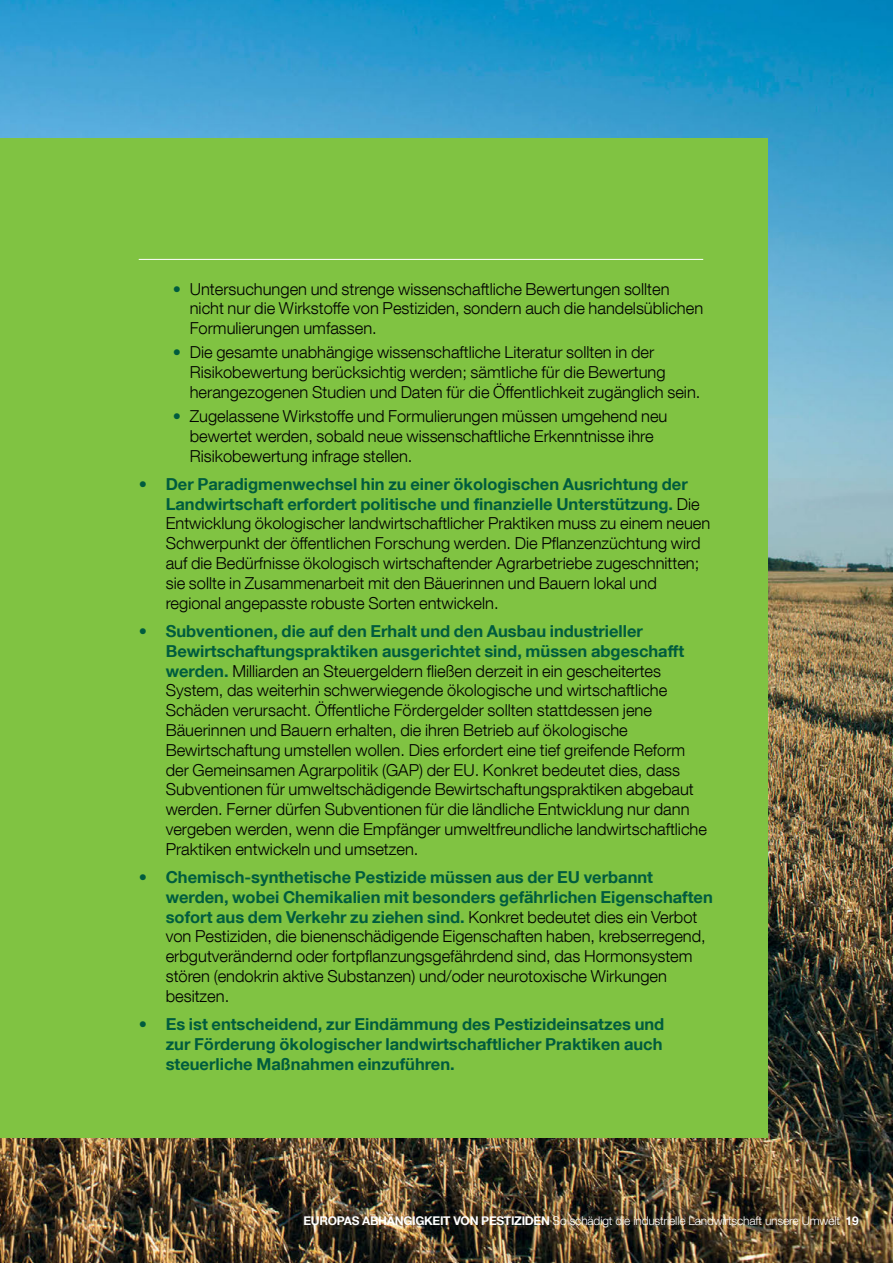
<style>
.page{position:relative;width:893px;height:1263px;background:#fff}
.page>*{position:absolute;margin:0;border:0;box-sizing:border-box;transform-origin:0 0}
.t1{font:300 16.5px/19.8px "Helvetica Neue LT Com";color:#000}
.t2{font:700 16.5px/19.8px "Helvetica Neue LT Com";color:#005c3e;text-align:justify}
.t3{font:300 12px "Helvetica Neue LT Com";letter-spacing:-.015em;color:#fff}
.s1{color:#005c3e}
.s2{font-weight:700;color:#005c3e}
.s3{font-weight:300}
.s4{font-weight:700}
</style>
<div class="page">
<img style="left:0;top:0;width:893px;height:1263px">
<div style="left:0;top:138px;width:767px;height:999px;background:#80c342"></div>
<hr style="left:139px;top:259px;width:564px;height:1px;background:#fff">
<p class="t1" style="left:190px;top:278px;width:515px;text-indent:-17px"><span class="s1">•</span> Untersuchungen und strenge wissenschaftliche Bewertungen sollten nicht nur die Wirkstoffe von Pestiziden, sondern auch die handelsüblichen<br>Formulierungen umfassen.</p>
<p class="t1" style="left:190px;top:342px;width:512px;text-indent:-17px"><span class="s1">•</span> Die gesamte unabhängige wissenschaftliche Literatur sollten in der<br>Risikobewertung berücksichtig werden; sämtliche für die Bewertung herangezogenen Studien und Daten für die Öffentlichkeit zugänglich sein.</p>
<p class="t1" style="left:190px;top:406px;width:479px;text-indent:-17px"><span class="s1">•</span> Zugelassene Wirkstoffe und Formulierungen müssen umgehend neu bewertet werden, sobald neue wissenschaftliche Erkenntnisse ihre<br>Risikobewertung infrage stellen.</p>
<p class="t1" style="left:166px;top:474px;width:546px;text-indent:-27px"><span class="s1">•</span> <span class="s2">Der Paradigmenwechsel hin zu einer ökologischen Ausrichtung der Landwirtschaft erfordert politische und finanzielle Unterstützung.</span> Die Entwicklung ökologischer landwirtschaftlicher Praktiken muss zu einem neuen Schwerpunkt der öffentlichen Forschung werden. Die Pflanzenzüchtung wird auf die Bedürfnisse ökologisch wirtschaftender Agrarbetriebe zugeschnitten; sie sollte in Zusammenarbeit mit den Bäuerinnen und Bauern lokal und regional angepasste robuste Sorten entwickeln.</p>
<p class="t1" style="left:166px;top:621px;width:543px;text-indent:-27px"><span class="s1">•</span> <span class="s2">Subventionen, die auf den Erhalt und den Ausbau industrieller Bewirtschaftungspraktiken ausgerichtet sind, müssen abgeschafft werden.</span> Milliarden an Steuergeldern fließen derzeit in ein gescheitertes System, das weiterhin schwerwiegende ökologische und wirtschaftliche Schäden verursacht. Öffentliche Fördergelder sollten stattdessen jene Bäuerinnen und Bauern erhalten, die ihren Betrieb auf ökologische Bewirtschaftung umstellen wollen. Dies erfordert eine tief greifende Reform der Gemeinsamen Agrarpolitik (GAP) der EU. Konkret bedeutet dies, dass Subventionen für umweltschädigende Bewirtschaftungspraktiken abgebaut werden. Ferner dürfen Subventionen für die ländliche Entwicklung nur dann vergeben werden, wenn die Empfänger umweltfreundliche landwirtschaftliche Praktiken entwickeln und umsetzen.</p>
<p class="t1" style="left:166px;top:867px;width:549px;text-indent:-27px"><span class="s1">•</span> <span class="s2">Chemisch-synthetische Pestizide müssen aus der EU verbannt werden, wobei Chemikalien mit besonders gefährlichen Eigenschaften sofort aus dem Verkehr zu ziehen sind.</span> Konkret bedeutet dies ein Verbot von Pestiziden, die bienenschädigende Eigenschaften haben, krebserregend, erbgutverändernd oder fortpflanzungsgefährdend sind, das Hormonsystem stören (endokrin aktive Substanzen) und/oder neurotoxische Wirkungen besitzen.</p>
<p class="t2" style="left:166px;top:1014px;width:500px;text-indent:-27px"><span class="s3">•</span> Es ist entscheidend, zur Eindämmung des Pestizideinsatzes und zur Förderung ökologischer landwirtschaftlicher Praktiken auch steuerliche Maßnahmen einzuführen.</p>
<p class="t3" style="left:303px;top:1213px;width:557px"><span class="s4">EUROPAS ABHÄNGIGKEIT VON PESTIZIDEN</span> So schädigt die industrielle Landwirtschaft unsere Umwelt <span class="s4">19</span></p>
</div>
